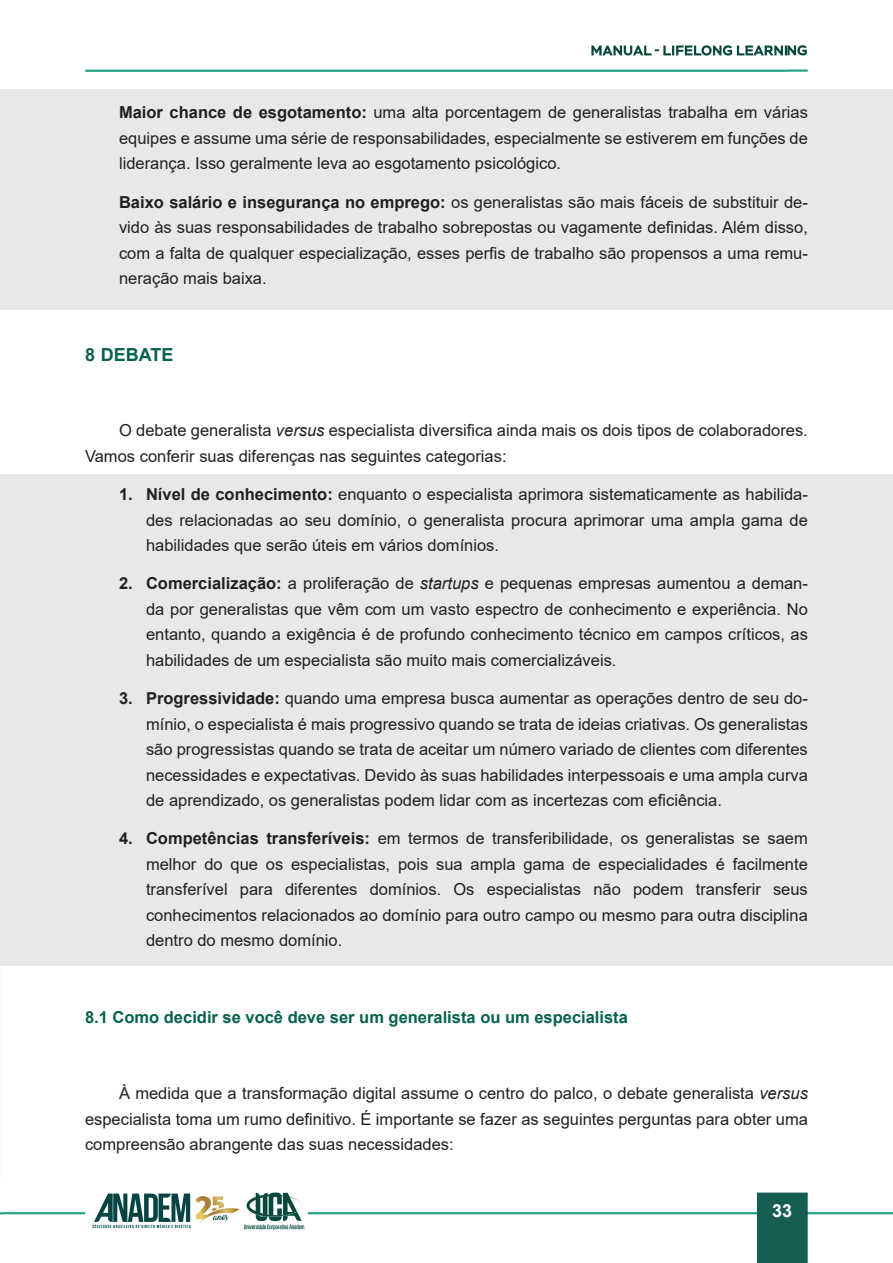
<style>
.page{position:relative;width:893px;height:1263px;background:#fff}
.page>*{position:absolute;margin:0;border:0;box-sizing:border-box;transform-origin:0 0}
.t1{font:700 18px "Arial";color:#05624c}
.t2{font:700 18px "Arial";color:#fff}
.t3{font:16.5px/25.5px "Arial";color:#231f20;text-align:justify}
.t4{font:700 16.5px "Arial";color:#05624c}
.s1{font-weight:700}
.s2{font-style:italic}
</style>
<div class="page">
<img style="left:0;top:45px;width:893px;height:1218px">
<div style="left:0;top:89px;width:893px;height:220px;background:#e7e9e8"></div>
<div style="left:0;top:474px;width:893px;height:492px;background:#e7e9e8"></div>
<p class="t3" style="left:119px;top:100px;width:690px"><span class="s1">Maior chance de esgotamento:</span> uma alta porcentagem de generalistas trabalha em várias equipes e assume uma série de responsabilidades, especialmente se estiverem em funções de liderança. Isso geralmente leva ao esgotamento psicológico.</p>
<p class="t3" style="left:119px;top:189px;width:690px"><span class="s1">Baixo salário e insegurança no emprego:</span> os generalistas são mais fáceis de substituir de&shy;vido às suas responsabilidades de trabalho sobrepostas ou vagamente definidas. Além disso, com a falta de qualquer especialização, esses perfis de trabalho são propensos a uma remu&shy;neração mais baixa.</p>
<p class="t1" style="left:85px;top:342px;width:90px">8 DEBATE</p>
<p class="t3" style="left:85px;top:418px;width:724px;text-indent:34px">O debate generalista <span class="s2">versus</span> especialista diversifica ainda mais os dois tipos de colaboradores.<br>Vamos conferir suas diferenças nas seguintes categorias:</p>
<p class="t3" style="left:146px;top:481px;width:663px;text-indent:-27px"><span class="s1">1. Nível de conhecimento:</span> enquanto o especialista aprimora sistematicamente as habilida&shy;des relacionadas ao seu domínio, o generalista procura aprimorar uma ampla gama de habilidades que serão úteis em vários domínios.</p>
<p class="t3" style="left:146px;top:571px;width:663px;text-indent:-27px"><span class="s1">2. Comercialização:</span> a proliferação de <span class="s2">startups</span> e pequenas empresas aumentou a deman&shy;da por generalistas que vêm com um vasto espectro de conhecimento e experiência. No entanto, quando a exigência é de profundo conhecimento técnico em campos críticos, as habilidades de um especialista são muito mais comercializáveis.</p>
<p class="t3" style="left:146px;top:685px;width:663px;text-indent:-27px"><span class="s1">3. Progressividade:</span> quando uma empresa busca aumentar as operações dentro de seu do&shy;mínio, o especialista é mais progressivo quando se trata de ideias criativas. Os generalistas são progressistas quando se trata de aceitar um número variado de clientes com diferentes necessidades e expectativas. Devido às suas habilidades interpessoais e uma ampla curva de aprendizado, os generalistas podem lidar com as incertezas com eficiência.</p>
<p class="t3" style="left:146px;top:826px;width:663px;text-indent:-27px"><span class="s1">4. Competências transferíveis:</span> em termos de transferibilidade, os generalistas se saem melhor do que os especialistas, pois sua ampla gama de especialidades é facilmente transferível para diferentes domínios. Os especialistas não podem transferir seus conhecimentos relacionados ao domínio para outro campo ou mesmo para outra disciplina dentro do mesmo domínio.</p>
<p class="t4" style="left:85px;top:1005px;width:544px">8.1 Como decidir se você deve ser um generalista ou um especialista</p>
<p class="t3" style="left:85px;top:1081px;width:724px;text-indent:34px">À medida que a transformação digital assume o centro do palco, o debate generalista <span class="s2">versus </span>especialista toma um rumo definitivo. É importante se fazer as seguintes perguntas para obter uma compreensão abrangente das suas necessidades:</p>
<p class="t2" style="left:772px;top:1198px;width:22px">33</p>
</div>
